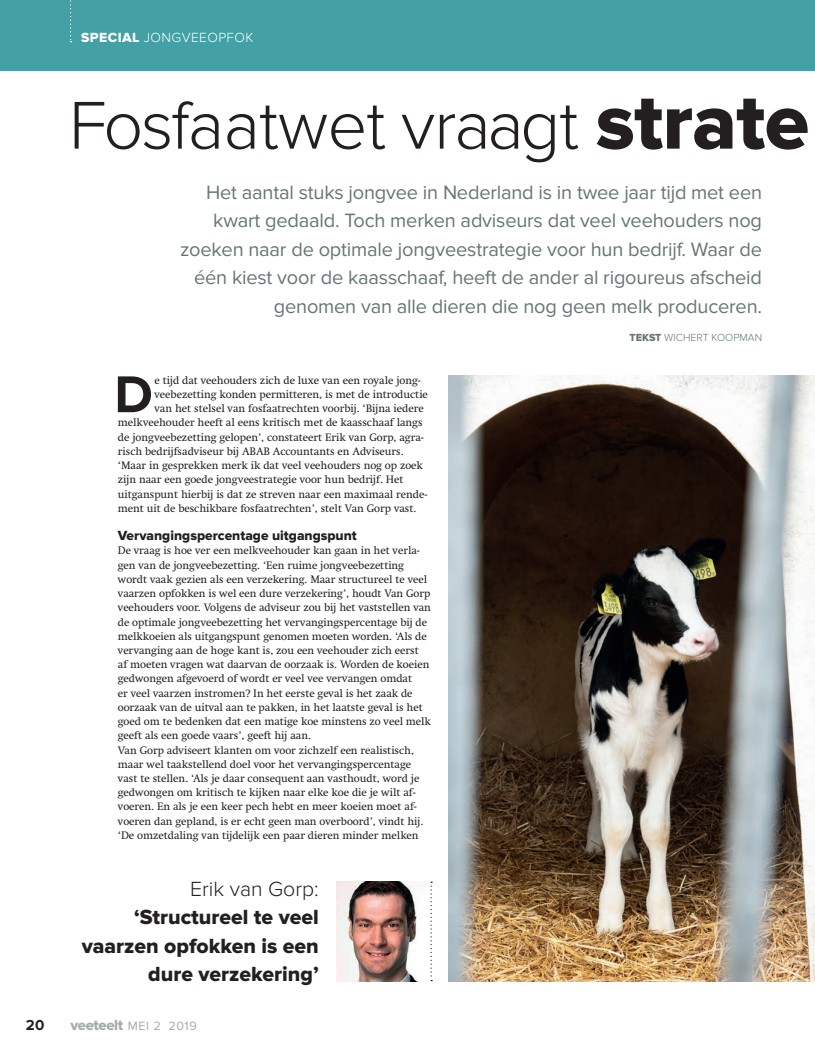
<style>
.page{position:relative;width:815px;height:1052px;background:#fff}
.page>*{position:absolute;margin:0;border:0;box-sizing:border-box;transform-origin:0 0}
.t1{font:300 70px "Proxima Nova";letter-spacing:-.02em;color:#231f20}
.t2{font:700 53.62px "Proxima Nova";color:#231f20}
.t3{font:21.25px/28.4px "Proxima Nova Extrabld";color:#231f20;text-align:right}
.t4{font:300 21.25px "Proxima Nova";color:#231f20}
.t5{font:20px/28.5px "Proxima Nova";letter-spacing:-.01em;color:#687575;text-align:right}
.t6{font:15px "Proxima Nova Extrabld";letter-spacing:-.02em;color:#a6acac}
.t7{font:700 15px "Proxima Nova";color:#231f20}
.t8{font:13.75px "Proxima Nova Extrabld";color:#231f20}
.t9{font:300 13.75px "Proxima Nova";letter-spacing:.03em;color:#fff}
.t10{font:11px/14.2px "Swift LT Pro";letter-spacing:-.005em;color:#231f20}
.t11{font:300 10.62px "Proxima Nova";color:#687575}
.s1{font-family:"Proxima Nova Extrabld";font-weight:400}
.s2{font-family:"Proxima Nova Extrabld";font-weight:400;font-size:81.25px}
.s3{font-family:"Proxima Nova";font-size:12.5px}
</style>
<div class="page">
<div style="left:0;top:0;width:814px;height:71px;background:#43a0a5"></div>
<svg style="left:70px;top:0;width:2px;height:42px"></svg>
<img style="left:336px;top:881px;width:82px;height:100px">
<svg style="left:430px;top:881px;width:2px;height:100px"></svg>
<img style="left:448px;top:376px;width:366px;height:605px">
<p class="t9" style="left:81px;top:30px;width:174px"><span class="s1">SPECIAL</span> JONGVEEOPFOK</p>
<h1 class="t1" style="left:69px;top:85px;width:741px">Fosfaatwet vraagt <span class="s2">strate</span></h1>
<p class="t5" style="left:180px;top:178px;width:583px">Het aantal stuks jongvee in Nederland is in twee jaar tijd met een kwart gedaald. Toch merken adviseurs dat veel veehouders nog zoeken naar de optimale jongveestrategie voor hun bedrijf. Waar de één kiest voor de kaasschaaf, heeft de ander al rigoureus afscheid genomen van alle dieren die nog geen melk produceren.</p>
<h2 class="t2" style="left:114px;top:363px;width:40px">D</h2>
<p class="t10" style="left:154px;top:373px;width:268px">e tĳd dat veehouders zich de luxe van een royale jong-</p>
<p class="t10" style="left:154px;top:387px;width:275px">veebezetting konden permitteren, is met de introductie</p>
<p class="t10" style="left:154px;top:401px;width:271px">van het stelsel van fosfaatrechten voorbĳ. ‘Bĳna iedere</p>
<p class="t10" style="left:118px;top:415px;width:306px">melkveehouder heeft al eens kritisch met de kaasschaaf langs</p>
<p class="t10" style="left:118px;top:430px;width:307px">de jongveebezetting gelopen’, constateert Erik van Gorp, agra-</p>
<p class="t10" style="left:118px;top:444px;width:287px">risch bedrĳfsadviseur bĳ ABAB Accountants en Adviseurs.</p>
<p class="t10" style="left:118px;top:458px;width:306px">‘Maar in gesprekken merk ik dat veel veehouders nog op zoek</p>
<p class="t10" style="left:118px;top:472px;width:287px">zĳn naar een goede jongveestrategie voor hun bedrĳf. Het</p>
<p class="t10" style="left:118px;top:487px;width:311px">uitganspunt hierbĳ is dat ze streven naar een maximaal rende-</p>
<p class="t10" style="left:118px;top:501px;width:300px">ment uit de beschikbare fosfaatrechten’, stelt Van Gorp vast.</p>
<p class="t8" style="left:118px;top:528px;width:240px">Vervangingspercentage uitgangspunt</p>
<p class="t10" style="left:118px;top:543px;width:314px">De vraag is hoe ver een melkveehouder kan gaan in het verla&shy;gen van de jongveebezetting. ‘Een ruime jongveebezetting wordt vaak gezien als een verzekering. Maar structureel te veel vaarzen opfokken is wel een dure verzekering’, houdt Van Gorp veehouders voor. Volgens de adviseur zou bĳ het vaststellen van de optimale jongveebezetting het vervangingspercentage bĳ de melkkoeien als uitgangspunt genomen moeten worden. ‘Als de vervanging aan de hoge kant is, zou een veehouder zich eerst af moeten vragen wat daarvan de oorzaak is. Worden de koeien gedwongen afgevoerd of wordt er veel vee vervangen omdat<br>er veel vaarzen instromen? In het eerste geval is het zaak de oorzaak van de uitval aan te pakken, in het laatste geval is het goed om te bedenken dat een matige koe minstens zo veel melk geeft als een goede vaars’, geeft hĳ aan.<br>Van Gorp adviseert klanten om voor zichzelf een realistisch, maar wel taakstellend doel voor het vervangingspercentage vast te stellen. ‘Als je daar consequent aan vasthoudt, word je gedwongen om kritisch te kĳken naar elke koe die je wilt af&shy;voeren. En als je een keer pech hebt en meer koeien moet af&shy;voeren dan gepland, is er echt geen man overboord’, vindt hĳ. ‘De omzetdaling van tĳdelĳk een paar dieren minder melken</p>
<h3 class="t4" style="left:190px;top:876px;width:130px">Erik van Gorp:</h3>
<h3 class="t3" style="left:82px;top:903px;width:238px">‘Structureel te veel vaarzen opfokken is een dure verzekering’</h3>
<h3 class="t7" style="left:26px;top:1016px;width:20px">20</h3>
<h3 class="t6" style="left:71px;top:1016px;width:128px">veeteelt <span class="s3">MEI 2 2019</span></h3>
<p class="t11" style="left:629px;top:331px;width:134px"><span class="s1">TEKST</span> WICHERT KOOPMAN</p>
</div>
